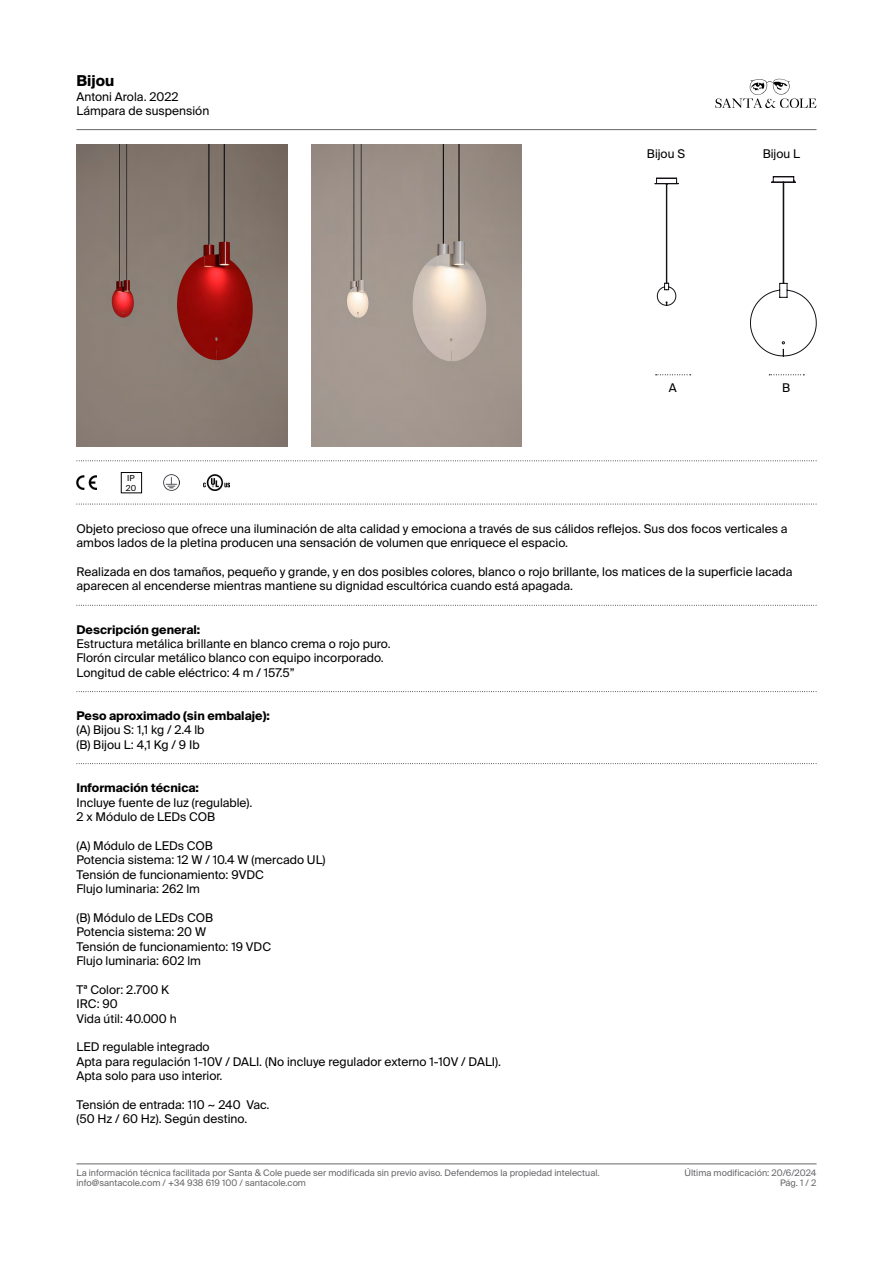
<style>
.page{position:relative;width:893px;height:1263px;background:#fff}
.page>*{position:absolute;margin:0;border:0;box-sizing:border-box;transform-origin:0 0}
.t1{font:700 15px "Suisse Intl";color:#000}
.t2{font:12px/14.4px "Suisse Intl";color:#000}
.t3{font:700 12px "Suisse Intl";color:#000}
.t4{font:9px "Suisse Intl";color:#67676b}
.t5{font:8.25px/9.9px "Suisse Intl";color:#000}
</style>
<div class="page">
<svg style="left:715px;top:79px;width:101px;height:29px"></svg>
<hr style="left:77px;top:129px;width:739px;height:1px;background:#67676b">
<hr style="left:77px;top:1163px;width:739px;height:1px;background:#67676b">
<svg style="left:77px;top:460px;width:740px;height:1px"></svg>
<svg style="left:77px;top:504px;width:740px;height:1px"></svg>
<svg style="left:77px;top:763px;width:740px;height:1px"></svg>
<svg style="left:77px;top:605px;width:740px;height:1px"></svg>
<img style="left:77px;top:475px;width:19px;height:14px">
<img style="left:203px;top:474px;width:27px;height:16px">
<img style="left:163px;top:474px;width:17px;height:17px">
<svg style="left:77px;top:691px;width:740px;height:1px"></svg>
<div style="left:121px;top:472px;width:21px;height:21px;border:1px solid #000"></div>
<svg style="left:750px;top:176px;width:67px;height:180px"></svg>
<svg style="left:655px;top:178px;width:23px;height:128px"></svg>
<svg style="left:656px;top:374px;width:35px;height:1px"></svg>
<svg style="left:769px;top:374px;width:35px;height:1px"></svg>
<img style="left:77px;top:144px;width:210px;height:302px">
<img style="left:311px;top:144px;width:211px;height:302px">
<p class="t1" style="left:77px;top:72px;width:39px">Bijou</p>
<p class="t2" style="left:77px;top:89px;width:134px">Antoni Arola. 2022<br>Lámpara de suspensión</p>
<p class="t5" style="left:126px;top:473px;width:12px">IP<br>20</p>
<p class="t2" style="left:647px;top:147px;width:40px">Bijou S</p>
<p class="t2" style="left:763px;top:147px;width:39px">Bijou L</p>
<p class="t2" style="left:669px;top:381px;width:9px">A</p>
<p class="t2" style="left:782px;top:381px;width:10px">B</p>
<p class="t2" style="left:77px;top:521px;width:712px">Objeto precioso que ofrece una iluminación de alta calidad y emociona a través de sus cálidos reflejos. Sus dos focos verticales a ambos lados de la pletina producen una sensación de volumen que enriquece el espacio.</p>
<p class="t2" style="left:77px;top:565px;width:717px">Realizada en dos tamaños, pequeño y grande, y en dos posibles colores, blanco o rojo brillante, los matices de la superficie lacada aparecen al encenderse mientras mantiene su dignidad escultórica cuando está apagada.</p>
<p class="t3" style="left:77px;top:622px;width:125px">Descripción general:</p>
<p class="t2" style="left:77px;top:637px;width:316px">Estructura metálica brillante en blanco crema o rojo puro.<br>Florón circular metálico blanco con equipo incorporado.<br>Longitud de cable eléctrico: 4 m / 157.5”</p>
<p class="t3" style="left:77px;top:709px;width:195px">Peso aproximado (sin embalaje):</p>
<p class="t2" style="left:77px;top:723px;width:129px">(A) Bijou S: 1,1 kg / 2.4 lb (B) Bijou L: 4,1 Kg / 9 Ib</p>
<p class="t3" style="left:77px;top:781px;width:124px">Información técnica:</p>
<p class="t2" style="left:77px;top:795px;width:177px">Incluye fuente de luz (regulable).<br>2 x Módulo de LEDs COB</p>
<p class="t2" style="left:77px;top:838px;width:250px">(A) Módulo de LEDs COB<br>Potencia sistema: 12 W / 10.4 W (mercado UL)<br>Tensión de funcionamiento: 9VDC<br>Flujo luminaria: 262 lm</p>
<p class="t2" style="left:77px;top:910px;width:196px">(B) Módulo de LEDs COB<br>Potencia sistema: 20 W<br>Tensión de funcionamiento: 19 VDC<br>Flujo luminaria: 602 lm</p>
<p class="t2" style="left:77px;top:982px;width:102px">Tª Color: 2.700 K<br>IRC: 90<br>Vida útil: 40.000 h</p>
<p class="t2" style="left:77px;top:1040px;width:426px">LED regulable integrado<br>Apta para regulación 1-10V / DALI. (No incluye regulador externo 1-10V / DALI).<br>Apta solo para uso interior.</p>
<p class="t2" style="left:77px;top:1097px;width:195px">Tensión de entrada: 110 ~ 240 Vac. (50 Hz / 60 Hz). Según destino.</p>
<p class="t4" style="left:77px;top:1167px;width:525px">La información técnica facilitada por Santa &amp; Cole puede ser modificada sin previo aviso. Defendemos la propiedad intelectual.</p>
<p class="t4" style="left:684px;top:1167px;width:133px">Última modificación: 20/6/2024</p>
<p class="t4" style="left:77px;top:1178px;width:231px">info@santacole.com / +34 938 619 100 / santacole.com</p>
<p class="t4" style="left:780px;top:1178px;width:38px">Pág. 1 / 2</p>
</div>
